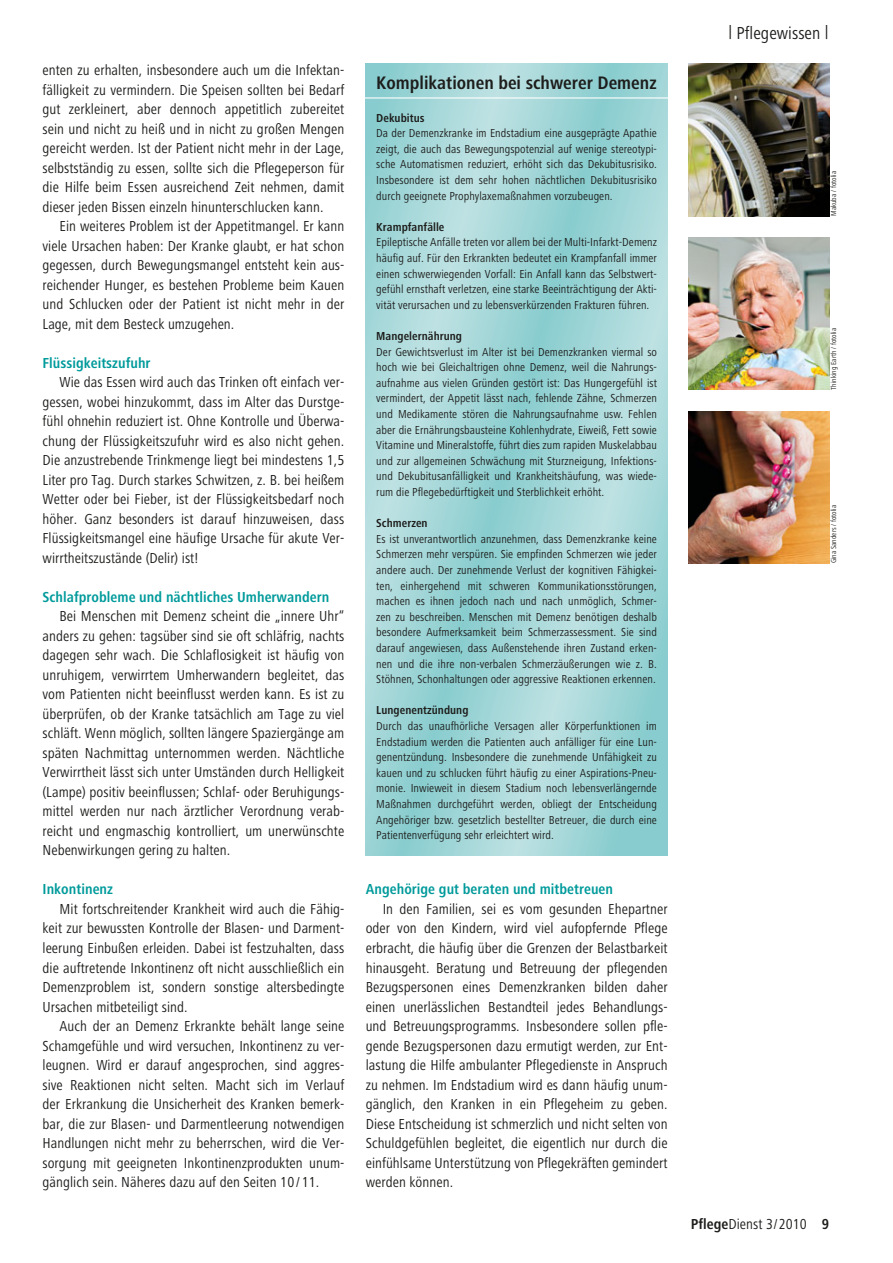
<style>
.page{position:relative;width:893px;height:1263px;background:#fff}
.page>*{position:absolute;margin:0;border:0;box-sizing:border-box;transform-origin:0 0}
.t1{font:700 18.75px "Hartmann";color:#1d1d1b}
.t2{font:18px "Hartmann";letter-spacing:.005em;color:#1d1d1b}
.t3{font:15px/19.5px "Hartmann";letter-spacing:.005em;color:#1d1d1b;text-align:justify}
.t4{font:700 15px "Hartmann";letter-spacing:.005em;color:#009a9b}
.t5{font:12px/15.6px "Hartmann";letter-spacing:.005em;color:#1d1d1b;text-align:justify}
.t6{font:700 12px "Hartmann";letter-spacing:.005em;color:#1d1d1b}
.t7{font:7.5px "Hartmann";letter-spacing:.005em;color:#1d1d1b}
.s1{font-weight:700}
</style>
<div class="page">
<svg style="left:366px;top:64px;width:302px;height:791px;background:#a3d7d8"></svg>
<hr style="left:364px;top:97px;width:306px;height:2px;background:#fff">
<img style="left:689px;top:64px;width:140px;height:152px">
<img style="left:689px;top:237px;width:140px;height:153px">
<img style="left:689px;top:411px;width:140px;height:152px">
<p class="t3" style="left:43px;top:62px;width:303px">enten zu erhalten, insbesondere auch um die Infektan&shy;fälligkeit zu vermindern. Die Speisen sollten bei Bedarf gut zerkleinert, aber dennoch appetitlich zubereitet sein und nicht zu heiß und in nicht zu großen Mengen gereicht werden. Ist der Patient nicht mehr in der Lage, selbstständig zu essen, sollte sich die Pflegeperson für die Hilfe beim Essen ausreichend Zeit nehmen, damit dieser jeden Bissen einzeln hinunterschlucken kann.</p>
<p class="t3" style="left:43px;top:218px;width:303px;text-indent:17px">Ein weiteres Problem ist der Appetitmangel. Er kann viele Ursachen haben: Der Kranke glaubt, er hat schon gegessen, durch Bewegungsmangel entsteht kein aus&shy;reichender Hunger, es bestehen Probleme beim Kauen und Schlucken oder der Patient ist nicht mehr in der Lage, mit dem Besteck umzugehen.</p>
<p class="t4" style="left:43px;top:357px;width:110px">Flüssigkeitszufuhr</p>
<p class="t3" style="left:43px;top:374px;width:303px;text-indent:17px">Wie das Essen wird auch das Trinken oft einfach ver&shy;gessen, wobei hinzukommt, dass im Alter das Durstge&shy;fühl ohnehin reduziert ist. Ohne Kontrolle und Überwa&shy;chung der Flüssigkeitszufuhr wird es also nicht gehen.<br>Die anzustrebende Trinkmenge liegt bei mindestens 1,5<br>Liter pro Tag. Durch starkes Schwitzen, z. B. bei heißem Wetter oder bei Fieber, ist der Flüssigkeitsbedarf noch höher. Ganz besonders ist darauf hinzuweisen, dass Flüssigkeitsmangel eine häufige Ursache für akute Ver&shy;wirrtheitszustände (Delir) ist!</p>
<p class="t4" style="left:43px;top:591px;width:288px">Schlafprobleme und nächtliches Umherwandern</p>
<p class="t3" style="left:43px;top:608px;width:303px;text-indent:17px">Bei Menschen mit Demenz scheint die „innere Uhr“ anders zu gehen: tagsüber sind sie oft schläfrig, nachts dagegen sehr wach. Die Schlaflosigkeit ist häufig von unruhigem, verwirrtem Umherwandern begleitet, das vom Patienten nicht beeinflusst werden kann. Es ist zu überprüfen, ob der Kranke tatsächlich am Tage zu viel schläft. Wenn möglich, sollten längere Spaziergänge am späten Nachmittag unternommen werden. Nächtliche Verwirrtheit lässt sich unter Umständen durch Helligkeit (Lampe) positiv beeinflussen; Schlaf- oder Beruhigungs&shy;mittel werden nur nach ärztlicher Verordnung verab&shy;reicht und engmaschig kontrolliert, um unerwünschte Nebenwirkungen gering zu halten.</p>
<p class="t4" style="left:43px;top:883px;width:72px">Inkontinenz</p>
<p class="t3" style="left:43px;top:901px;width:303px;text-indent:17px">Mit fortschreitender Krankheit wird auch die Fähig&shy;keit zur bewussten Kontrolle der Blasen- und Darment&shy;leerung Einbußen erleiden. Dabei ist festzuhalten, dass die auftretende Inkontinenz oft nicht ausschließlich ein Demenzproblem ist, sondern sonstige altersbedingte Ursachen mitbeteiligt sind.</p>
<p class="t3" style="left:43px;top:1018px;width:303px;text-indent:17px">Auch der an Demenz Erkrankte behält lange seine Schamgefühle und wird versuchen, Inkontinenz zu ver&shy;leugnen. Wird er darauf angesprochen, sind aggres&shy;sive Reaktionen nicht selten. Macht sich im Verlauf der Erkrankung die Unsicherheit des Kranken bemerk&shy;bar, die zur Blasen- und Darmentleerung notwendigen Handlungen nicht mehr zu beherrschen, wird die Ver&shy;sorgung mit geeigneten Inkontinenzprodukten unum&shy;gänglich sein. Näheres dazu auf den Seiten 10 / 11.</p>
<p class="t1" style="left:376px;top:75px;width:282px">Komplikationen bei schwerer Demenz</p>
<p class="t6" style="left:376px;top:113px;width:50px">Dekubitus</p>
<p class="t5" style="left:376px;top:127px;width:282px">Da der Demenzkranke im Endstadium eine ausgeprägte Apathie zeigt, die auch das Bewegungspotenzial auf wenige stereotypi&shy;sche Automatismen reduziert, erhöht sich das Dekubitusrisiko.<br>Insbesondere ist dem sehr hohen nächtlichen Dekubitusrisiko durch geeignete Prophylaxemaßnahmen vorzubeugen.</p>
<p class="t6" style="left:376px;top:222px;width:70px">Krampfanfälle</p>
<p class="t5" style="left:376px;top:236px;width:282px">Epileptische Anfälle treten vor allem bei der Multi-Infarkt-Demenz häufig auf. Für den Erkrankten bedeutet ein Krampfanfall immer einen schwerwiegenden Vorfall: Ein Anfall kann das Selbstwert&shy;gefühl ernsthaft verletzen, eine starke Beeinträchtigung der Akti&shy;vität verursachen und zu lebensverkürzenden Frakturen führen.</p>
<p class="t6" style="left:376px;top:331px;width:87px">Mangelernährung</p>
<p class="t5" style="left:376px;top:345px;width:282px">Der Gewichtsverlust im Alter ist bei Demenzkranken viermal so hoch wie bei Gleichaltrigen ohne Demenz, weil die Nahrungs&shy;aufnahme aus vielen Gründen gestört ist: Das Hungergefühl ist vermindert, der Appetit lässt nach, fehlende Zähne, Schmerzen und Medikamente stören die Nahrungsaufnahme usw. Fehlen aber die Ernährungsbausteine Kohlenhydrate, Eiweiß, Fett sowie Vitamine und Mineralstoffe, führt dies zum rapiden Muskelabbau und zur allgemeinen Schwächung mit Sturzneigung, Infektions&shy;und Dekubitusanfälligkeit und Krankheitshäufung, was wiede&shy;rum die Pflegebedürftigkeit und Sterblichkeit erhöht.</p>
<p class="t6" style="left:376px;top:518px;width:53px">Schmerzen</p>
<p class="t5" style="left:376px;top:532px;width:282px">Es ist unverantwortlich anzunehmen, dass Demenzkranke keine Schmerzen mehr verspüren. Sie empfinden Schmerzen wie jeder andere auch. Der zunehmende Verlust der kognitiven Fähigkei&shy;ten, einhergehend mit schweren Kommunikationsstörungen, machen es ihnen jedoch nach und nach unmöglich, Schmer&shy;zen zu beschreiben. Menschen mit Demenz benötigen deshalb besondere Aufmerksamkeit beim Schmerzassessment. Sie sind darauf angewiesen, dass Außenstehende ihren Zustand erken&shy;nen und die ihre non-verbalen Schmerzäußerungen wie z. B.<br>Stöhnen, Schonhaltungen oder aggressive Reaktionen erkennen.</p>
<p class="t6" style="left:376px;top:705px;width:94px">Lungenentzündung</p>
<p class="t5" style="left:376px;top:719px;width:282px">Durch das unaufhörliche Versagen aller Körperfunktionen im Endstadium werden die Patienten auch anfälliger für eine Lun&shy;genentzündung. Insbesondere die zunehmende Unfähigkeit zu kauen und zu schlucken führt häufig zu einer Aspirations-Pneu&shy;monie. Inwieweit in diesem Stadium noch lebensverlängernde Maßnahmen durchgeführt werden, obliegt der Entscheidung Angehöriger bzw. gesetzlich bestellter Betreuer, die durch eine Patientenverfügung sehr erleichtert wird.</p>
<p class="t4" style="left:366px;top:883px;width:249px">Angehörige gut beraten und mitbetreuen</p>
<p class="t3" style="left:366px;top:901px;width:303px;text-indent:17px">In den Familien, sei es vom gesunden Ehepartner oder von den Kindern, wird viel aufopfernde Pflege erbracht, die häufig über die Grenzen der Belastbarkeit hinausgeht. Beratung und Betreuung der pflegenden Bezugspersonen eines Demenzkranken bilden daher einen unerlässlichen Bestandteil jedes Behandlungs&shy;und Betreuungsprogramms. Insbesondere sollen pfle&shy;gende Bezugspersonen dazu ermutigt werden, zur Ent&shy;lastung die Hilfe ambulanter Pflegedienste in Anspruch zu nehmen. Im Endstadium wird es dann häufig unum&shy;gänglich, den Kranken in ein Pflegeheim zu geben.<br>Diese Entscheidung ist schmerzlich und nicht selten von Schuldgefühlen begleitet, die eigentlich nur durch die einfühlsame Unterstützung von Pflegekräften gemindert werden können.</p>
<p class="t2" style="left:729px;top:27px;width:101px"><sup>|</sup> Pflegewissen <sup>|</sup></p>
<p class="t7" style="left:831px;top:216px;width:46px;rotate:-90deg">Makuba / fotolia</p>
<p class="t7" style="left:831px;top:390px;width:63px;rotate:-90deg">Thinking Earth / fotolia</p>
<p class="t7" style="left:831px;top:563px;width:60px;rotate:-90deg">Gina Sanders / fotolia</p>
<p class="t3" style="left:691px;top:1216px;width:140px"><span class="s1">Pflege</span>Dienst 3 / 2010 <span class="s1">9</span></p>
</div>
